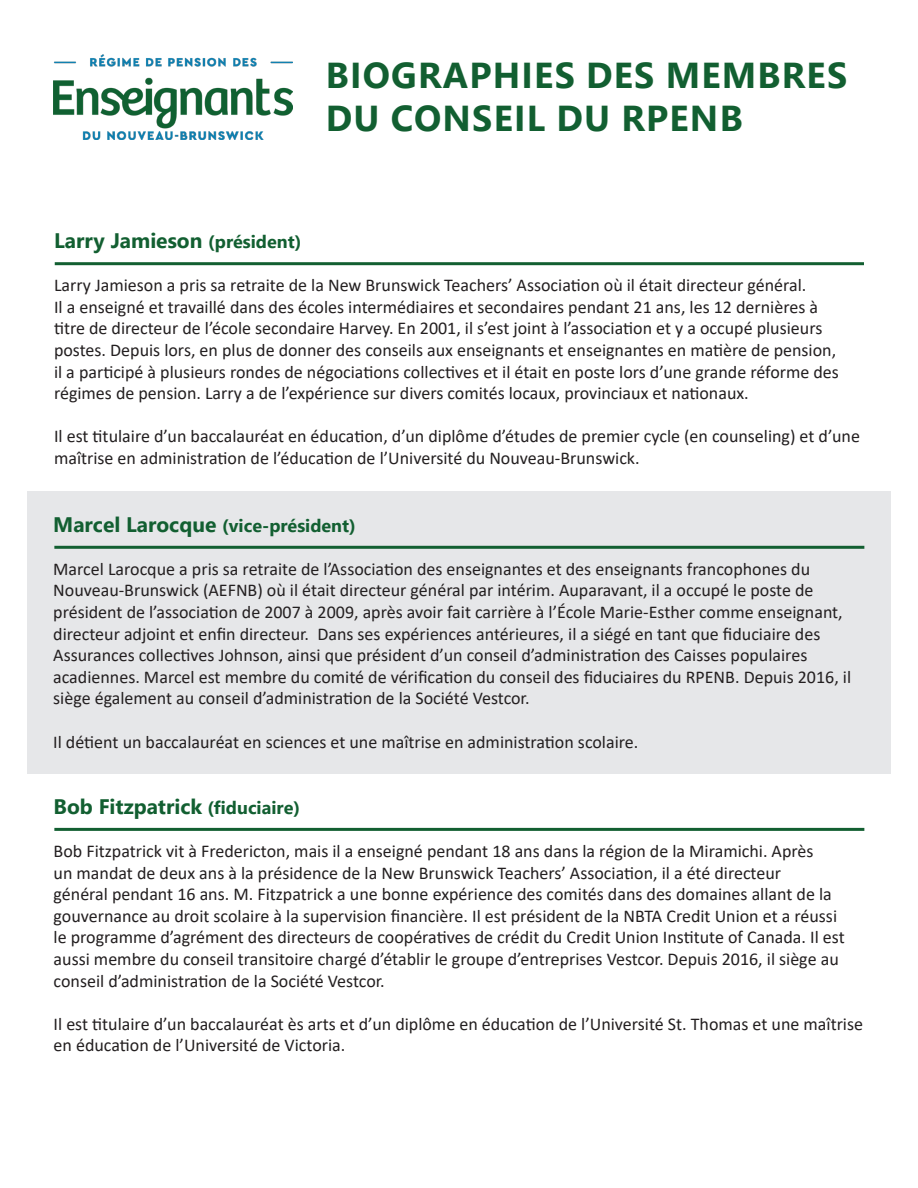
<style>
.page{position:relative;width:918px;height:1188px;background:#fff}
.page>*{position:absolute;margin:0;border:0;box-sizing:border-box;transform-origin:0 0}
.t1{font:700 36px/43.2px "Segoe UI";letter-spacing:.035em;color:#125f31}
.t2{font:700 21px "Segoe UI";color:#125f31}
.t3{font:18px/21.6px "Calibri";color:#231f20}
.t4{font:700 18px "Segoe UI";color:#125f31}
.s1{font-size:18px}
.s2{font-size:21px}
</style>
<div class="page">
<div style="left:27px;top:491px;width:864px;height:283px;background:#e6e7e9"></div>
<hr style="left:55px;top:262px;width:809px;height:3px;background:#125f31">
<hr style="left:54px;top:546px;width:810px;height:3px;background:#125f31">
<img style="left:53px;top:54px;width:240px;height:86px">
<hr style="left:54px;top:828px;width:810px;height:3px;background:#125f31">
<p class="t1" style="left:326px;top:51px;width:523px">BIOGRAPHIES DES MEMBRES<br>DU CONSEIL DU RPENB</p>
<p class="t2" style="left:54px;top:221px;width:249px">Larry Jamieson <span class="s1">(président)</span></p>
<p class="t3" style="left:54px;top:274px;width:786px">Larry Jamieson a pris sa retraite de la New Brunswick Teachers’ Association où il était directeur général.<br>Il a enseigné et travaillé dans des écoles intermédiaires et secondaires pendant 21 ans, les 12 dernières à titre de directeur de l’école secondaire Harvey. En 2001, il s’est joint à l’association et y a occupé plusieurs postes. Depuis lors, en plus de donner des conseils aux enseignants et enseignantes en matière de pension, il a participé à plusieurs rondes de négociations collectives et il était en poste lors d’une grande réforme des régimes de pension. Larry a de l’expérience sur divers comités locaux, provinciaux et nationaux.</p>
<p class="t3" style="left:54px;top:425px;width:808px">Il est titulaire d’un baccalauréat en éducation, d’un diplôme d’études de premier cycle (en counseling) et d’une maîtrise en administration de l’éducation de l’Université du Nouveau-Brunswick.</p>
<p class="t4" style="left:53px;top:508px;width:304px"><span class="s2">Marcel Larocque</span> (vice-président)</p>
<p class="t3" style="left:53px;top:558px;width:799px">Marcel Larocque a pris sa retraite de l’Association des enseignantes et des enseignants francophones du Nouveau-Brunswick (AEFNB) où il était directeur général par intérim. Auparavant, il a occupé le poste de président de l’association de 2007 à 2009, après avoir fait carrière à l’École Marie-Esther comme enseignant, directeur adjoint et enfin directeur. Dans ses expériences antérieures, il a siégé en tant que fiduciaire des Assurances collectives Johnson, ainsi que président d’un conseil d’administration des Caisses populaires acadiennes. Marcel est membre du comité de vérification du conseil des fiduciaires du RPENB. Depuis 2016, il siège également au conseil d’administration de la Société Vestcor.</p>
<p class="t3" style="left:53px;top:730px;width:587px">Il détient un baccalauréat en sciences et une maîtrise en administration scolaire.</p>
<p class="t2" style="left:54px;top:787px;width:248px">Bob Fitzpatrick <span class="s1">(fiduciaire)</span></p>
<p class="t3" style="left:54px;top:840px;width:793px">Bob Fitzpatrick vit à Fredericton, mais il a enseigné pendant 18 ans dans la région de la Miramichi. Après<br>un mandat de deux ans à la présidence de la New Brunswick Teachers’ Association, il a été directeur<br>général pendant 16 ans. M. Fitzpatrick a une bonne expérience des comités dans des domaines allant de la gouvernance au droit scolaire à la supervision financière. Il est président de la NBTA Credit Union et a réussi le programme d’agrément des directeurs de coopératives de crédit du Credit Union Institute of Canada. Il est aussi membre du conseil transitoire chargé d’établir le groupe d’entreprises Vestcor. Depuis 2016, il siège au conseil d’administration de la Société Vestcor.</p>
<p class="t3" style="left:54px;top:1013px;width:811px">Il est titulaire d’un baccalauréat ès arts et d’un diplôme en éducation de l’Université St. Thomas et une maîtrise en éducation de l’Université de Victoria.</p>
</div>
